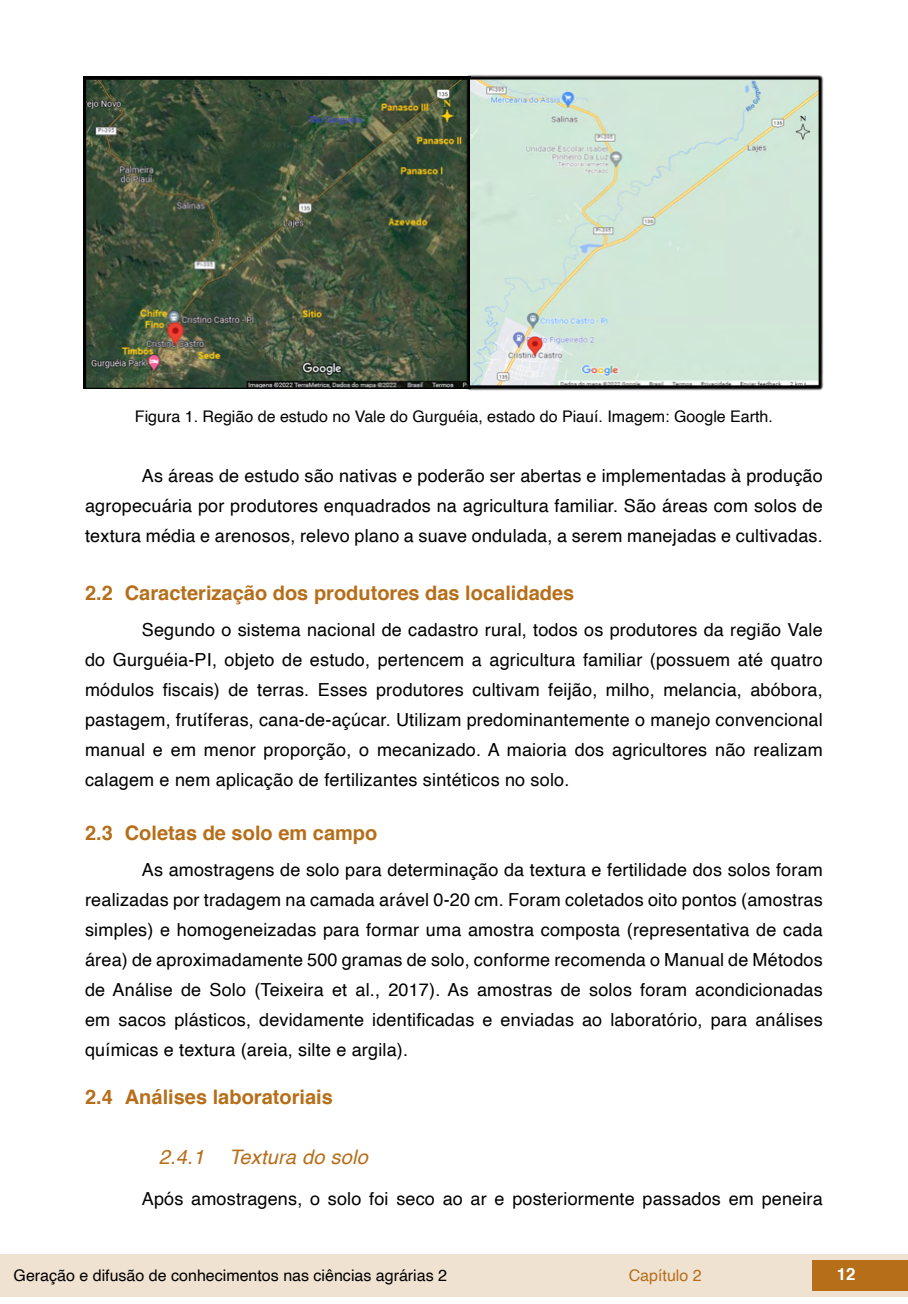
<style>
.page{position:relative;width:908px;height:1304px;background:#fff}
.page>*{position:absolute;margin:0;border:0;box-sizing:border-box;transform-origin:0 0}
.t1{font:700 20px "Helvetica";color:#b66e19}
.t2{font:italic 20px "Helvetica";letter-spacing:.01em;color:#b66e19}
.txt{font:18px/30px "Helvetica";letter-spacing:.01em;color:#000;text-align:justify}
.t3{font:700 16.8px "Helvetica";color:#fff}
.imagens_graf_tab{font:16px "Helvetica";color:#000}
.t4{font:16px "Helvetica";color:#b66e19}
</style>
<div class="page">
<div style="left:0;top:1254px;width:906px;height:43px;background:#f0e2d1"></div>
<div style="left:812px;top:1261px;width:95px;height:30px;background:#b66e19"></div>
<img style="left:84px;top:76px;width:380px;height:312px">
<img style="left:464px;top:74px;width:359px;height:317px">
<img style="left:471px;top:81px;width:346px;height:303px">
<div style="left:469px;top:79px;width:350px;height:307px;border:1px solid #000"></div>
<p class="imagens_graf_tab" style="left:135px;top:404px;width:639px">Figura 1. Região de estudo no Vale do Gurguéia, estado do Piauí. Imagem: Google Earth.</p>
<p class="txt" style="left:85px;top:461px;width:738px;text-indent:57px">As áreas de estudo são nativas e poderão ser abertas e implementadas à produção agropecuária por produtores enquadrados na agricultura familiar. São áreas com solos de textura média e arenosos, relevo plano a suave ondulada, a serem manejadas e cultivadas.</p>
<p class="t1" style="left:85px;top:577px;width:490px">2.2 Caracterização dos produtores das localidades</p>
<p class="txt" style="left:85px;top:615px;width:738px;text-indent:57px">Segundo o sistema nacional de cadastro rural, todos os produtores da região Vale do Gurguéia-PI, objeto de estudo, pertencem a agricultura familiar (possuem até quatro módulos fiscais) de terras. Esses produtores cultivam feijão, milho, melancia, abóbora, pastagem, frutíferas, cana-de-açúcar. Utilizam predominantemente o manejo convencional manual e em menor proporção, o mecanizado. A maioria dos agricultores não realizam calagem e nem aplicação de fertilizantes sintéticos no solo.</p>
<p class="t1" style="left:85px;top:817px;width:293px">2.3 Coletas de solo em campo</p>
<p class="txt" style="left:85px;top:855px;width:739px;text-indent:57px">As amostragens de solo para determinação da textura e fertilidade dos solos foram realizadas por tradagem na camada arável 0-20 cm. Foram coletados oito pontos (amostras simples) e homogeneizadas para formar uma amostra composta (representativa de cada área) de aproximadamente 500 gramas de solo, conforme recomenda o Manual de Métodos de Análise de Solo (Teixeira et al., 2017). As amostras de solos foram acondicionadas em sacos plásticos, devidamente identificadas e enviadas ao laboratório, para análises químicas e textura (areia, silte e argila).</p>
<p class="t1" style="left:85px;top:1081px;width:249px">2.4 Análises laboratoriais</p>
<p class="t2" style="left:159px;top:1141px;width:47px">2.4.1</p>
<p class="t2" style="left:229px;top:1141px;width:140px">Textura do solo</p>
<p class="txt" style="left:142px;top:1184px;width:682px">Após amostragens, o solo foi seco ao ar e posteriormente passados em peneira</p>
<p class="imagens_graf_tab" style="left:14px;top:1263px;width:435px">Geração e difusão de conhecimentos nas ciências agrárias 2</p>
<p class="t4" style="left:628px;top:1263px;width:74px">Capítulo 2</p>
<p class="t3" style="left:836px;top:1261px;width:20px">12</p>
</div>
